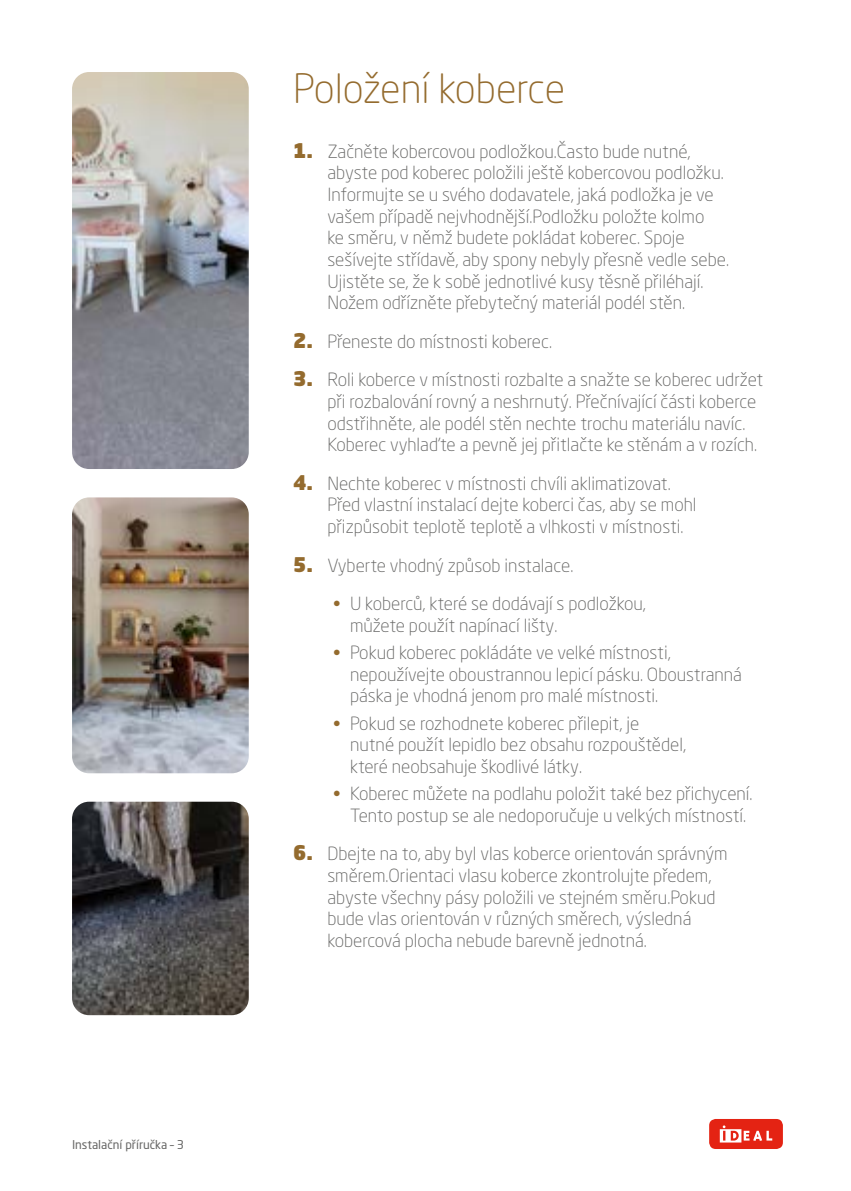
<style>
.page{position:relative;width:851px;height:1191px;background:#fff}
.page>*{position:absolute;margin:0;border:0;box-sizing:border-box;transform-origin:0 0}
.t1{font:300 40px "Neo Sans Pro";color:#946b2e}
.t2{font:300 18px/21.6px "Neo Sans Pro";color:#666665}
.t3{font:12px "Neo Sans Pro";color:#666665}
.s1{font-weight:900;font-size:20px;color:#946b2e}
.s2{color:#946b2e}
</style>
<div class="page">
<div style="left:709px;top:1119px;width:73px;height:30px;background:#e42313;border-radius:7px"></div>
<svg style="left:719px;top:1125px;width:53px;height:17px"></svg>
<img style="left:72px;top:72px;width:177px;height:397px">
<img style="left:72px;top:497px;width:177px;height:276px">
<img style="left:72px;top:801px;width:177px;height:214px">
<p class="t3" style="left:72px;top:1137px;width:114px">Instalační příručka – 3</p>
<h1 class="t1" style="left:293px;top:64px;width:273px">Položení koberce</h1>
<p class="t2" style="left:327px;top:140px;width:403px;text-indent:-34px"><span class="s1">1.</span> Začněte kobercovou podložkou.Často bude nutné, abyste pod koberec položili ještě kobercovou podložku.<br>Informujte se u svého dodavatele, jaká podložka je ve vašem případě nejvhodnější.Podložku položte kolmo<br>ke směru, v němž budete pokládat koberec. Spoje sešívejte střídavě, aby spony nebyly přesně vedle sebe.<br>Ujistěte se, že k sobě jednotlivé kusy těsně přiléhají.<br>Nožem odřízněte přebytečný materiál podél stěn.</p>
<p class="t2" style="left:293px;top:330px;width:260px"><span class="s1">2.</span> Přeneste do místnosti koberec.</p>
<p class="t2" style="left:327px;top:369px;width:437px;text-indent:-34px"><span class="s1">3.</span> Roli koberce v místnosti rozbalte a snažte se koberec udržet při rozbalování rovný a neshrnutý. Přečnívající části koberce odstřihněte, ale podél stěn nechte trochu materiálu navíc.<br>Koberec vyhlaďte a pevně jej přitlačte ke stěnám a v rozích.</p>
<p class="t2" style="left:327px;top:472px;width:370px;text-indent:-34px"><span class="s1">4.</span> Nechte koberec v místnosti chvíli aklimatizovat.<br>Před vlastní instalací dejte koberci čas, aby se mohl přizpůsobit teplotě teplotě a vlhkosti v místnosti.</p>
<p class="t2" style="left:293px;top:554px;width:282px"><span class="s1">5.</span> Vyberte vhodný způsob instalace.</p>
<p class="t2" style="left:350px;top:593px;width:297px;text-indent:-17px"><span class="s2">•</span> U koberců, které se dodávají s podložkou, můžete použít napínací lišty.</p>
<p class="t2" style="left:350px;top:641px;width:393px;text-indent:-17px"><span class="s2">•</span> Pokud koberec pokládáte ve velké místnosti, nepoužívejte oboustrannou lepicí pásku. Oboustranná páska je vhodná jenom pro malé místnosti.</p>
<p class="t2" style="left:350px;top:712px;width:337px;text-indent:-17px"><span class="s2">•</span> Pokud se rozhodnete koberec přilepit, je nutné použít lepidlo bez obsahu rozpouštědel, které neobsahuje škodlivé látky.</p>
<p class="t2" style="left:333px;top:782px;width:421px;text-align:center"><span class="s2">•</span> Koberec můžete na podlahu položit také bez přichycení.<br>Tento postup se ale nedoporučuje u velkých místností.</p>
<p class="t2" style="left:327px;top:843px;width:401px;text-indent:-34px"><span class="s1">6.</span> Dbejte na to, aby byl vlas koberce orientován správným směrem.Orientaci vlasu koberce zkontrolujte předem, abyste všechny pásy položili ve stejném směru.Pokud bude vlas orientován v různých směrech, výsledná kobercová plocha nebude barevně jednotná.</p>
</div>
